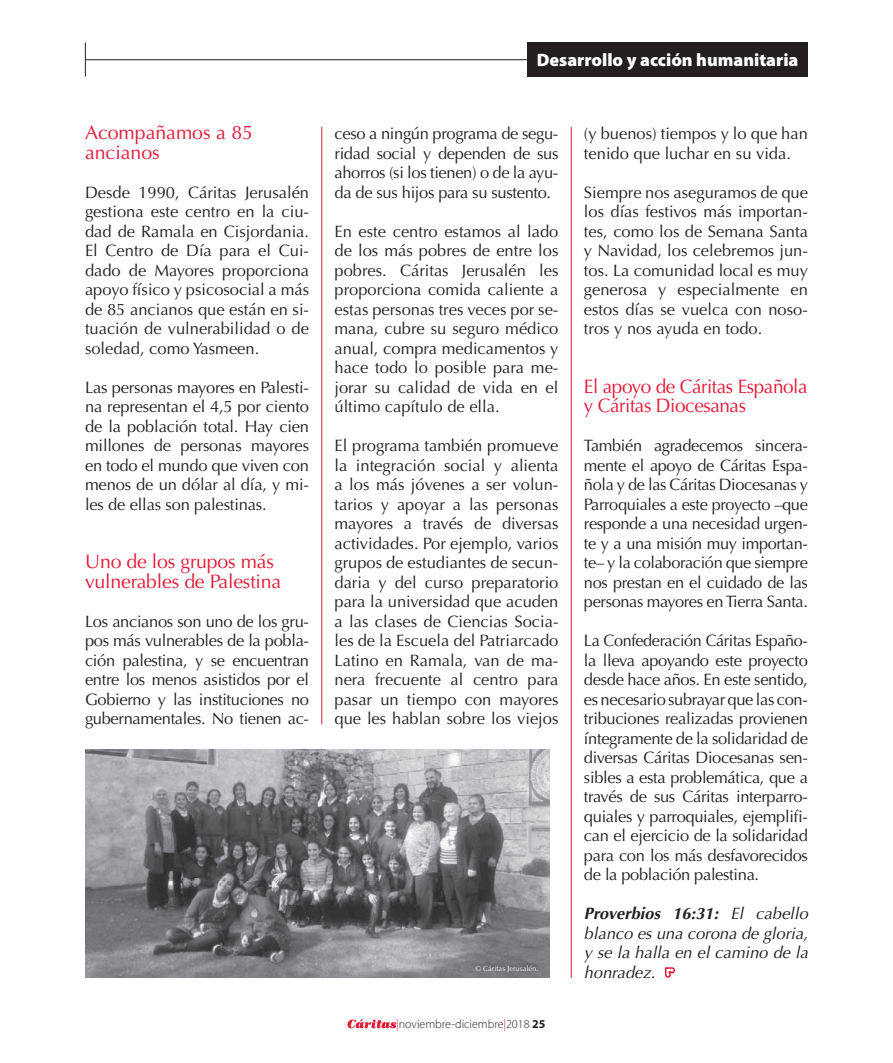
<style>
.page{position:relative;width:893px;height:1063px;background:#fff}
.page>*{position:absolute;margin:0;border:0;box-sizing:border-box;transform-origin:0 0}
.t1{font:19.5px/19.5px "Optima";letter-spacing:-.01em;color:#e51836}
.t2{font:900 18px "Myriad Pro";color:#fff}
.t3{font:16.5px/19.5px "Optima";letter-spacing:-.01em;color:#231f20;text-align:justify}
.t4{font:italic 16.5px/19.5px "Optima";color:#231f20;text-align:justify}
.t5{font:300 12px "Myriad Pro";color:#231f20}
.t6{font:7.5px "Optima";color:#fff}
.s1{color:#e51836}
.s2{font-weight:700}
</style>
<div class="page">
<svg style="left:347px;top:1019px;width:49px;height:9px"></svg>
<hr style="left:85px;top:59px;width:442px;height:1px;background:#231f20">
<hr style="left:85px;top:43px;width:1px;height:34px;background:#231f20">
<div style="left:527px;top:43px;width:281px;height:34px;background:#231f20"></div>
<hr style="left:322px;top:127px;width:1px;height:597px;background:#e51836">
<hr style="left:571px;top:127px;width:1px;height:851px;background:#e51836">
<svg style="left:665px;top:967px;width:10px;height:11px"></svg>
<img style="left:85px;top:750px;width:464px;height:228px">
<div style="left:471px;top:961px;width:71px;height:15px;background:#231f20;opacity:.75"></div>
<p class="t1" style="left:85px;top:123px;width:169px">Acompañamos a 85 ancianos</p>
<p class="t3" style="left:85px;top:183px;width:226px">Desde 1990, Cáritas Jerusalén gestiona este centro en la ciu&shy;dad de Ramala en Cisjordania.<br>El Centro de Día para el Cui&shy;dado de Mayores proporciona apoyo físico y psicosocial a más de 85 ancianos que están en si&shy;tuación de vulnerabilidad o de soledad, como Yasmeen.</p>
<p class="t3" style="left:85px;top:378px;width:226px">Las personas mayores en Palesti&shy;na representan el 4,5 por ciento de la población total. Hay cien millones de personas mayores en todo el mundo que viven con menos de un dólar al día, y mi&shy;les de ellas son palestinas.</p>
<p class="t1" style="left:85px;top:552px;width:198px">Uno de los grupos más vulnerables de Palestina</p>
<p class="t3" style="left:85px;top:612px;width:226px">Los ancianos son uno de los gru&shy;pos más vulnerables de la pobla&shy;ción palestina, y se encuentran entre los menos asistidos por el Gobierno y las instituciones no gubernamentales. No tienen ac-</p>
<p class="t2" style="left:537px;top:48px;width:263px">Desarrollo y acción humanitaria</p>
<p class="t3" style="left:334px;top:124px;width:225px">ceso a ningún programa de segu&shy;ridad social y dependen de sus ahorros (si los tienen) o de la ayu&shy;da de sus hijos para su sustento.</p>
<p class="t3" style="left:334px;top:222px;width:225px">En este centro estamos al lado de los más pobres de entre los pobres. Cáritas Jerusalén les proporciona comida caliente a estas personas tres veces por se&shy;mana, cubre su seguro médico anual, compra medicamentos y hace todo lo posible para me&shy;jorar su calidad de vida en el último capítulo de ella.</p>
<p class="t3" style="left:334px;top:436px;width:225px">El programa también promueve la integración social y alienta a los más jóvenes a ser volun&shy;tarios y apoyar a las personas mayores a través de diversas actividades. Por ejemplo, varios grupos de estudiantes de secun&shy;daria y del curso preparatorio para la universidad que acuden a las clases de Ciencias Socia&shy;les de la Escuela del Patriarcado Latino en Ramala, van de ma&shy;nera frecuente al centro para pasar un tiempo con mayores que les hablan sobre los viejos</p>
<p class="t6" style="left:475px;top:964px;width:65px">© Cáritas Jerusalén.</p>
<p class="t5" style="left:396px;top:1018px;width:151px"><span class="s1">|</span>noviembre-diciembre<span class="s1">|</span>2018 <span class="s2">25</span></p>
<p class="t3" style="left:584px;top:124px;width:225px">(y buenos) tiempos y lo que han tenido que luchar en su vida.</p>
<p class="t3" style="left:584px;top:183px;width:225px">Siempre nos aseguramos de que los días festivos más importan&shy;tes, como los de Semana Santa y Navidad, los celebremos jun&shy;tos. La comunidad local es muy generosa y especialmente en estos días se vuelca con noso&shy;tros y nos ayuda en todo.</p>
<p class="t1" style="left:584px;top:377px;width:225px">El apoyo de Cáritas Española y Cáritas Diocesanas</p>
<p class="t3" style="left:584px;top:436px;width:225px">También agradecemos sincera&shy;mente el apoyo de Cáritas Espa&shy;ñola y de las Cáritas Diocesanas y Parroquiales a este proyecto –que responde a una necesidad urgen&shy;te y a una misión muy importan&shy;te– y la colaboración que siempre nos prestan en el cuidado de las personas mayores en Tierra Santa.</p>
<p class="t3" style="left:584px;top:631px;width:225px">La Confederación Cáritas Españo&shy;la lleva apoyando este proyecto desde hace años. En este sentido, es necesario subrayar que las con&shy;tribuciones realizadas provienen íntegramente de la solidaridad de diversas Cáritas Diocesanas sen&shy;sibles a esta problemática, que a través de sus Cáritas interparro&shy;quiales y parroquiales, ejemplifi&shy;can el ejercicio de la solidaridad para con los más desfavorecidos de la población palestina.</p>
<p class="t4" style="left:584px;top:904px;width:225px"><span class="s2">Proverbios 16:31:</span> El cabello blanco es una corona de gloria, y se la halla en el camino de la honradez.</p>
</div>
